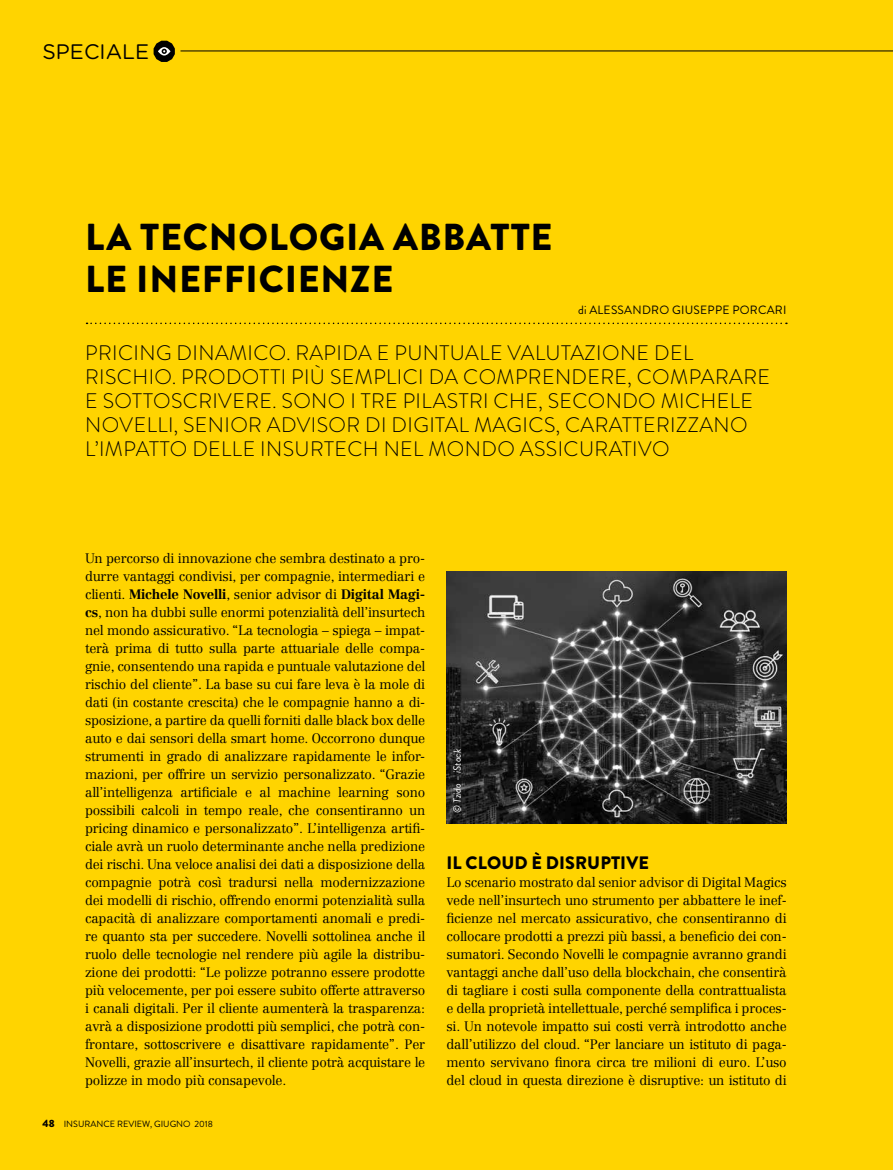
<style>
.page{position:relative;width:893px;height:1170px;background:#fff}
.page>*{position:absolute;margin:0;border:0;box-sizing:border-box;transform-origin:0 0}
.t1{font:900 37.5px/42px "Brandon Grotesque";letter-spacing:.02em;color:#000}
.t2{font:300 21px/24px "Brandon Grotesque";letter-spacing:.02em;color:#000}
.t3{font:21px "Gotham Rounded";color:#000}
.t4{font:900 18px "Brandon Grotesque";letter-spacing:.005em;color:#000}
.t5{font:300 13.5px/18px "Centennial LT Std";letter-spacing:-.015em;color:#000;text-align:justify}
.t6{font:12px "Brandon Grotesque";letter-spacing:.02em;color:#000}
.t7{font:italic 10.5px "Brandon Grotesque";color:#fff}
.t8{font:9px "Brandon Grotesque";color:#000}
.s1{font-weight:700}
.s2{font-weight:900;font-size:10.5px}
</style>
<div class="page">
<div style="left:0;top:0;width:893px;height:1169px;background:#ffd400"></div>
<hr style="left:180px;top:51px;width:713px;height:1px;background:#000">
<svg style="left:154px;top:41px;width:21px;height:21px"></svg>
<svg style="left:87px;top:322px;width:700px;height:2px"></svg>
<img style="left:446px;top:571px;width:341px;height:252px">
<h2 class="t3" style="left:43px;top:37px;width:108px">SPECIALE</h2>
<h1 class="t1" style="left:85px;top:216px;width:469px">LA TECNOLOGIA ABBATTE<br>LE INEFFICIENZE</h1>
<p class="t6" style="left:578px;top:302px;width:210px">di ALESSANDRO GIUSEPPE PORCARI</p>
<p class="t2" style="left:85px;top:341px;width:686px">PRICING DINAMICO. RAPIDA E PUNTUALE VALUTAZIONE DEL RISCHIO. PRODOTTI PIÙ SEMPLICI DA COMPRENDERE, COMPARARE E SOTTOSCRIVERE. SONO I TRE PILASTRI CHE, SECONDO MICHELE NOVELLI, SENIOR ADVISOR DI DIGITAL MAGICS, CARATTERIZZANO L’IMPATTO DELLE INSURTECH NEL MONDO ASSICURATIVO</p>
<p class="t5" style="left:85px;top:549px;width:342px">Un percorso di innovazione che sembra destinato a pro&shy;durre vantaggi condivisi, per compagnie, intermediari e clienti. <span class="s1">Michele Novelli</span>, senior advisor di <span class="s1">Digital Magi&shy;cs</span>, non ha dubbi sulle enormi potenzialità dell’insurtech nel mondo assicurativo. “La tecnologia – spiega – impat&shy;terà prima di tutto sulla parte attuariale delle compa&shy;gnie, consentendo una rapida e puntuale valutazione del rischio del cliente”. La base su cui fare leva è la mole di dati (in costante crescita) che le compagnie hanno a di&shy;sposizione, a partire da quelli forniti dalle black box delle auto e dai sensori della smart home. Occorrono dunque strumenti in grado di analizzare rapidamente le infor&shy;mazioni, per offrire un servizio personalizzato. “Grazie all’intelligenza artificiale e al machine learning sono possibili calcoli in tempo reale, che consentiranno un pricing dinamico e personalizzato”. L’intelligenza artifi&shy;ciale avrà un ruolo determinante anche nella predizione dei rischi. Una veloce analisi dei dati a disposizione della compagnie potrà così tradursi nella modernizzazione dei modelli di rischio, offrendo enormi potenzialità sulla capacità di analizzare comportamenti anomali e predi&shy;re quanto sta per succedere. Novelli sottolinea anche il ruolo delle tecnologie nel rendere più agile la distribu&shy;zione dei prodotti: “Le polizze potranno essere prodotte più velocemente, per poi essere subito offerte attraverso i canali digitali. Per il cliente aumenterà la trasparenza: avrà a disposizione prodotti più semplici, che potrà con&shy;frontare, sottoscrivere e disattivare rapidamente”. Per Novelli, grazie all’insurtech, il cliente potrà acquistare le polizze in modo più consapevole.</p>
<p class="t8" style="left:43px;top:1117px;width:172px"><span class="s2">48</span> INSURANCE REVIEW, GIUGNO 2018</p>
<p class="t7" style="left:450px;top:812px;width:65px;rotate:-90deg">© Tzido – iStock</p>
<h3 class="t4" style="left:447px;top:849px;width:204px">IL CLOUD È DISRUPTIVE</h3>
<p class="t5" style="left:446px;top:873px;width:342px">Lo scenario mostrato dal senior advisor di Digital Magics vede nell’insurtech uno strumento per abbattere le inef&shy;ficienze nel mercato assicurativo, che consentiranno di collocare prodotti a prezzi più bassi, a beneficio dei con&shy;sumatori. Secondo Novelli le compagnie avranno grandi vantaggi anche dall’uso della blockchain, che consentirà di tagliare i costi sulla componente della contrattualista e della proprietà intellettuale, perché semplifica i proces&shy;si. Un notevole impatto sui costi verrà introdotto anche dall’utilizzo del cloud. “Per lanciare un istituto di paga&shy;mento servivano finora circa tre milioni di euro. L’uso del cloud in questa direzione è disruptive: un istituto di</p>
</div>
